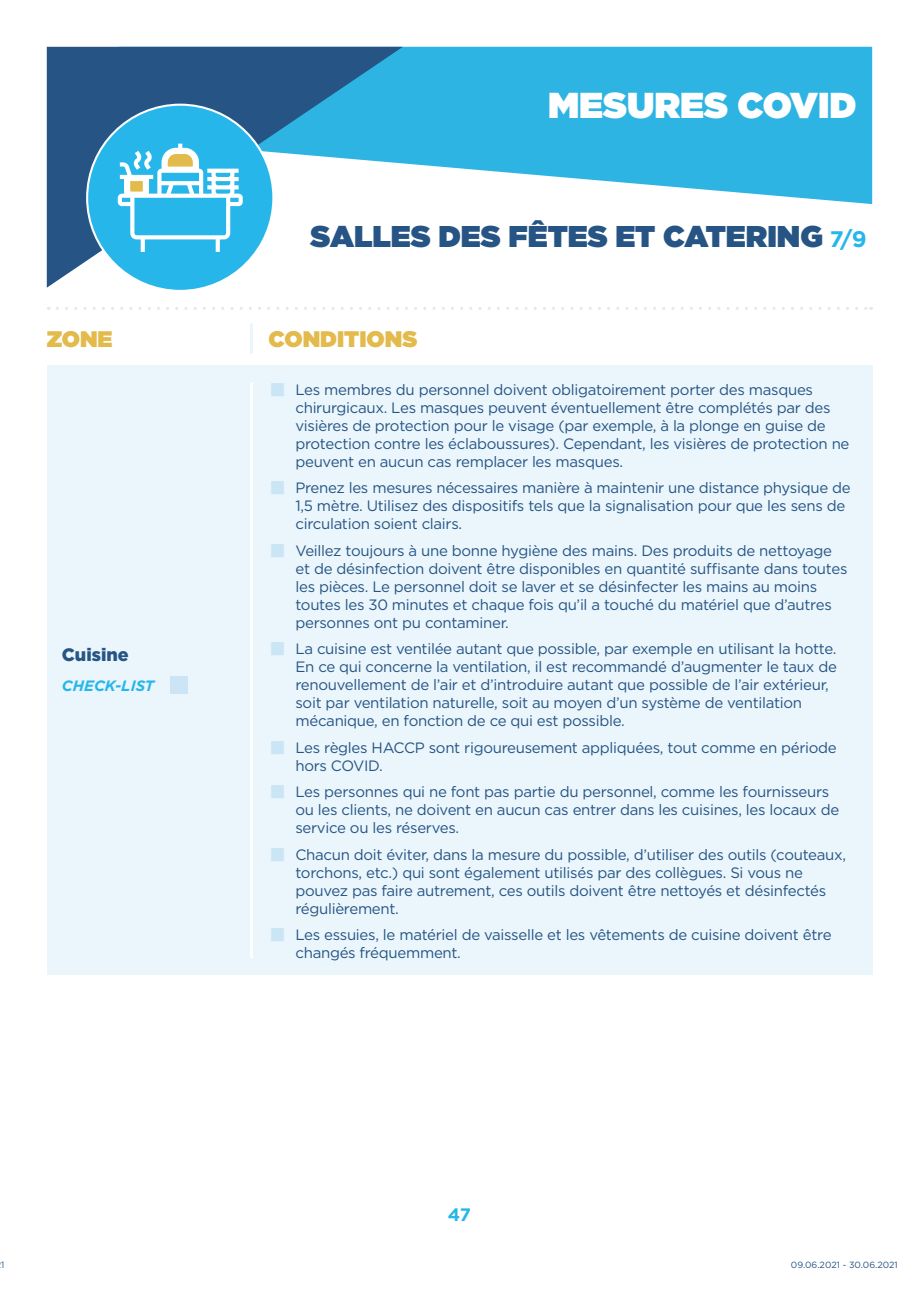
<style>
.page{position:relative;width:919px;height:1289px;background:#fff}
.page>*{position:absolute;margin:0;border:0;box-sizing:border-box;transform-origin:0 0}
.t1{font:900 36px "Gotham";color:#fff}
.t2{font:900 30px "Gotham";color:#265484}
.t3{font:900 22.5px "Gotham";color:#e3ba4c}
.t4{font:900 18px "Gotham";color:#265484}
.t5{font:700 18px "Gotham";color:#26b6ea}
.t6{font:15px/18px "Gotham";letter-spacing:-.02em;color:#265484}
.t7{font:italic 700 15px "Gotham";color:#26b6ea}
.t8{font:9px "Gotham";color:#265484}
.s1{font-weight:700;font-size:22.5px;color:#26b6ea}
.s2{font-family:"Minion Pro";font-size:45px;color:#cae5f6}
</style>
<div class="page">
<svg style="left:403px;top:47px;width:469px;height:157px;background:#48bde6"></svg>
<svg style="left:47px;top:47px;width:356px;height:241px"></svg>
<svg style="left:57px;top:307px;width:814px;height:3px"></svg>
<div style="left:47px;top:365px;width:825px;height:610px;background:#eaf6fc"></div>
<hr style="left:250px;top:382px;width:3px;height:576px;background:#fff">
<svg style="left:170px;top:676px;width:18px;height:18px"></svg>
<hr style="left:250px;top:323px;width:3px;height:30px;background:#eaf6fc">
<div style="left:87px;top:105px;width:186px;height:186px;background:#26b6ea;border-radius:50%"></div>
<svg style="left:118px;top:144px;width:125px;height:108px"></svg>
<h1 class="t1" style="left:548px;top:80px;width:310px">MESURES COVID</h1>
<h2 class="t2" style="left:310px;top:215px;width:557px">SALLES DES FÊTES ET CATERING <span class="s1">7/9</span></h2>
<h3 class="t3" style="left:47px;top:323px;width:67px">ZONE</h3>
<h3 class="t3" style="left:268px;top:323px;width:150px">CONDITIONS</h3>
<p class="t4" style="left:62px;top:642px;width:68px">Cuisine</p>
<p class="t7" style="left:62px;top:676px;width:94px">CHECK-LIST</p>
<p class="t6" style="left:295px;top:380px;width:555px;text-indent:-27px"><span class="s2">■</span> Les membres du personnel doivent obligatoirement porter des masques chirurgicaux. Les masques peuvent éventuellement être complétés par des visières de protection pour le visage (par exemple, à la plonge en guise de protection contre les éclaboussures). Cependant, les visières de protection ne peuvent en aucun cas remplacer les masques.</p>
<p class="t6" style="left:295px;top:478px;width:556px;text-indent:-27px"><span class="s2">■</span> Prenez les mesures nécessaires manière à maintenir une distance physique de<br>1,5 mètre. Utilisez des dispositifs tels que la signalisation pour que les sens de circulation soient clairs.</p>
<p class="t6" style="left:295px;top:541px;width:553px;text-indent:-27px"><span class="s2">■</span> Veillez toujours à une bonne hygiène des mains. Des produits de nettoyage et de désinfection doivent être disponibles en quantité suffisante dans toutes les pièces. Le personnel doit se laver et se désinfecter les mains au moins toutes les 30 minutes et chaque fois qu’il a touché du matériel que d’autres personnes ont pu contaminer.</p>
<p class="t6" style="left:295px;top:639px;width:543px;text-indent:-27px"><span class="s2">■</span> La cuisine est ventilée autant que possible, par exemple en utilisant la hotte.<br>En ce qui concerne la ventilation, il est recommandé d’augmenter le taux de renouvellement de l’air et d’introduire autant que possible de l’air extérieur, soit par ventilation naturelle, soit au moyen d’un système de ventilation mécanique, en fonction de ce qui est possible.</p>
<p class="t6" style="left:295px;top:738px;width:543px;text-indent:-27px"><span class="s2">■</span> Les règles HACCP sont rigoureusement appliquées, tout comme en période hors COVID.</p>
<p class="t6" style="left:295px;top:782px;width:545px;text-indent:-27px"><span class="s2">■</span> Les personnes qui ne font pas partie du personnel, comme les fournisseurs ou les clients, ne doivent en aucun cas entrer dans les cuisines, les locaux de service ou les réserves.</p>
<p class="t6" style="left:295px;top:845px;width:552px;text-indent:-27px"><span class="s2">■</span> Chacun doit éviter, dans la mesure du possible, d’utiliser des outils (couteaux, torchons, etc.) qui sont également utilisés par des collègues. Si vous ne pouvez pas faire autrement, ces outils doivent être nettoyés et désinfectés régulièrement.</p>
<p class="t6" style="left:295px;top:925px;width:537px;text-indent:-27px"><span class="s2">■</span> Les essuies, le matériel de vaisselle et les vêtements de cuisine doivent être changés fréquemment.</p>
<p class="t5" style="left:448px;top:1202px;width:25px">47</p>
<p class="t8" style="left:1px;top:1258px;width:5px">1</p>
<p class="t8" style="left:790px;top:1258px;width:108px">09.06.2021 - 30.06.2021</p>
</div>
